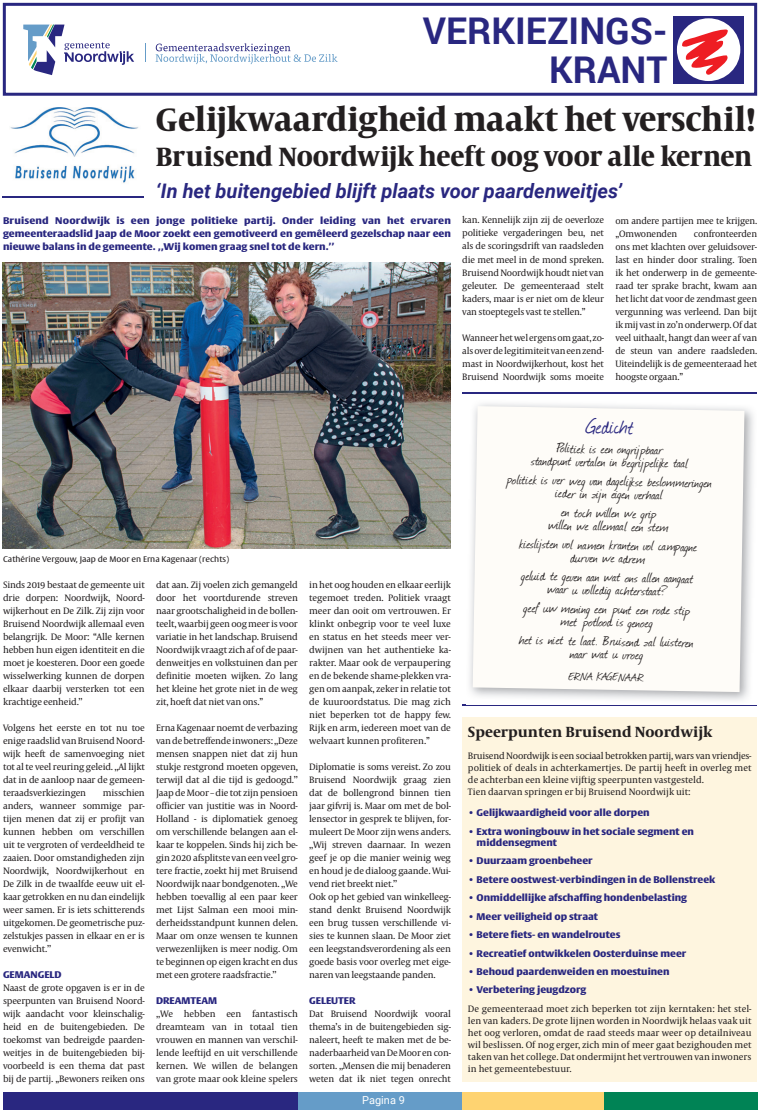
<style>
.page{position:relative;width:760px;height:1112px;background:#fff}
.page>*{position:absolute;margin:0;border:0;box-sizing:border-box;transform-origin:0 0}
.t1{font:700 36.8px/38.7px "Roboto";color:#292780;text-align:right}
.t2{font:700 33px "Capitolium Head";letter-spacing:-.01em;color:#231f20}
.t3{font:700 27px "Capitolium Head";letter-spacing:-.015em;color:#231f20}
.t4{font:25px "Journal";color:#292780}
.t5{font:italic 700 20px "Roboto";color:#292780}
.t6{font:16px/13px "Journal";color:#231f20;text-align:center;scale:1.05 1}
.t7{font:700 15px "Capitolium News";color:#231f20}
.t8{font:13px "Journal";color:#231f20;scale:1.05 1}
.t9{font:11px "Roboto";color:#fff}
.t10{font:9.5px/13px "Capitolium News";letter-spacing:-.02em;color:#231f20;text-align:justify}
.t11{font:900 9.5px/13px "Big Vesta";color:#292780;text-align:justify}
.t12{font:9.5px/12px "Capitolium News";color:#231f20}
.t13{font:8px "Big Vesta";color:#231f20}
</style>
<div class="page">
<svg style="left:3px;top:3px;width:754px;height:93px"></svg>
<div style="left:298px;top:1091px;width:164px;height:17px;background:#659cc8"></div>
<div style="left:462px;top:1091px;width:142px;height:17px;background:#fed371"></div>
<div style="left:604px;top:1091px;width:153px;height:17px;background:#008355"></div>
<div style="left:673px;top:16px;width:70px;height:67px;background:#292780"></div>
<div style="left:677px;top:18px;width:63px;height:63px;background:#fff;border-radius:50%"></div>
<svg style="left:681px;top:29px;width:49px;height:49px"></svg>
<div style="left:3px;top:1091px;width:295px;height:17px;background:#292780"></div>
<svg style="left:23px;top:25px;width:111px;height:50px"></svg>
<svg style="left:156px;top:43px;width:181px;height:21px"></svg>
<svg style="left:145px;top:43px;width:1px;height:19px"></svg>
<img style="left:10px;top:108px;width:129px;height:75px">
<hr style="left:3px;top:197px;width:141px;height:1px;background:#292780">
<hr style="left:462px;top:704px;width:295px;height:1px;background:#292780">
<hr style="left:462px;top:392px;width:295px;height:1px;background:#292780">
<div style="left:462px;top:717px;width:295px;height:364px;background:#fef5df"></div>
<img style="left:3px;top:262px;width:448px;height:286px">
<img style="left:469px;top:403px;width:285px;height:298px">
<svg style="left:472px;top:406px;width:272px;height:286px"></svg>
<h1 class="t1" style="left:423px;top:10px;width:246px">VERKIEZINGS-<br>KRANT</h1>
<h2 class="t2" style="left:156px;top:101px;width:602px">Gelijkwaardigheid maakt het verschil!</h2>
<h3 class="t3" style="left:156px;top:141px;width:598px">Bruisend Noordwijk heeft oog voor alle kernen</h3>
<h3 class="t5" style="left:156px;top:177px;width:467px">‘In het buitengebied blijft plaats voor paardenweitjes’</h3>
<p class="t11" style="left:3px;top:214px;width:449px">Bruisend Noordwijk is een jonge politieke partij. Onder leiding van het ervaren gemeenteraadslid Jaap de Moor zoekt een gemotiveerd en gemêleerd gezelschap naar een nieuwe balans in de gemeente. ,,Wij komen graag snel tot de kern.’’</p>
<p class="t10" style="left:462px;top:214px;width:143px">kan. Kennelijk zijn zij de oeverloze politieke vergaderingen beu, net als de scoringsdrift van raadsleden die met meel in de mond spreken.<br>Bruisend Noordwijk houdt niet van geleuter. De gemeenteraad stelt kaders, maar is er niet om de kleur van stoeptegels vast te stellen.’’</p>
<p class="t10" style="left:462px;top:331px;width:143px">Wanneer het wel ergens om gaat, zo&shy;als over de legitimiteit van een zend&shy;mast in Noordwijkerhout, kost het Bruisend Noordwijk soms moeite</p>
<p class="t10" style="left:615px;top:214px;width:143px">om andere partijen mee te krijgen. ,,Omwonenden</p>
<p class="t10" style="left:615px;top:227px;width:143px;text-indent:78px">confronteerden ons met klachten over geluidsover&shy;last en hinder door straling. Toen ik het onderwerp in de gemeente&shy;raad ter sprake bracht, kwam aan het licht dat voor de zendmast geen vergunning was verleend. Dan bijt ik mij vast in zo’n onderwerp. Of dat veel uithaalt, hangt dan weer af van de steun van andere raadsleden.<br>Uiteindelijk is de gemeenteraad het hoogste orgaan.’’</p>
<p class="t13" style="left:3px;top:554px;width:227px">Cathérine Vergouw, Jaap de Moor en Erna Kagenaar (rechts)</p>
<p class="t10" style="left:3px;top:578px;width:143px">Sinds 2019 bestaat de gemeente uit drie dorpen: Noordwijk, Noord&shy;wijkerhout en De Zilk. Zij zijn voor Bruisend Noordwijk allemaal even belangrijk. De Moor: “Alle kernen hebben hun eigen identiteit en die moet je koesteren. Door een goede wisselwerking kunnen de dorpen elkaar daarbij versterken tot een krachtige eenheid.’’</p>
<p class="t10" style="left:3px;top:721px;width:143px">Volgens het eerste en tot nu toe enige raadslid van Bruisend Noord&shy;wijk heeft de samenvoeging niet tot al te veel reuring geleid. ,,Al lijkt dat in de aanloop naar de gemeen&shy;teraadsverkiezingen</p>
<p class="t10" style="left:3px;top:786px;width:143px;text-indent:100px">misschien anders, wanneer sommige par&shy;tijen menen dat zij er profijt van kunnen hebben om verschillen uit te vergroten of verdeeldheid te zaaien. Door omstandigheden zijn Noordwijk, Noordwijkerhout en De Zilk in de twaalfde eeuw uit el&shy;kaar getrokken en nu dan eindelijk weer samen. Er is iets schitterends uitgekomen. De geometrische puz&shy;zelstukjes passen in elkaar en er is evenwicht.’’</p>
<p class="t11" style="left:3px;top:968px;width:60px">GEMANGELD</p>
<p class="t10" style="left:3px;top:981px;width:143px">Naast de grote opgaven is er in de speerpunten van Bruisend Noord&shy;wijk aandacht voor kleinschalig&shy;heid en de buitengebieden. De toekomst van bedreigde paarden&shy;weitjes in de buitengebieden bij&shy;voorbeeld is een thema dat past bij de partij. ,,Bewoners reiken ons</p>
<p class="t10" style="left:156px;top:578px;width:143px">dat aan. Zij voelen zich gemangeld door het voortdurende streven naar grootschaligheid in de bollen&shy;teelt, waarbij geen oog meer is voor variatie in het landschap. Bruisend Noordwijk vraagt zich af of de paar&shy;denweitjes en volkstuinen dan per definitie moeten wijken. Zo lang het kleine het grote niet in de weg zit, hoeft dat niet van ons.’’</p>
<p class="t10" style="left:156px;top:721px;width:143px">Erna Kagenaar noemt de verbazing van de betreffende inwoners: ,,Deze mensen snappen niet dat zij hun stukje restgrond moeten opgeven, terwijl dat al die tijd is gedoogd.’’ Jaap de Moor – die tot zijn pensioen officier van justitie was in Noord-Holland - is diplomatiek genoeg om verschillende belangen aan el&shy;kaar te koppelen. Sinds hij zich be&shy;gin 2020 afsplitste van een veel gro&shy;tere fractie, zoekt hij met Bruisend Noordwijk naar bondgenoten. ,,We hebben toevallig al een paar keer met Lijst Salman een mooi min&shy;derheidsstandpunt kunnen delen.<br>Maar om onze wensen te kunnen verwezenlijken is meer nodig. Om te beginnen op eigen kracht en dus met een grotere raadsfractie.’’</p>
<p class="t11" style="left:156px;top:994px;width:63px">DREAMTEAM</p>
<p class="t10" style="left:156px;top:1007px;width:143px">,,We hebben een fantastisch dreamteam van in totaal tien vrouwen en mannen van verschil&shy;lende leeftijd en uit verschillende kernen. We willen de belangen van grote maar ook kleine spelers</p>
<p class="t10" style="left:309px;top:578px;width:143px">in het oog houden en elkaar eerlijk tegemoet treden. Politiek vraagt meer dan ooit om vertrouwen. Er klinkt onbegrip voor te veel luxe en status en het steeds meer ver&shy;dwijnen van het authentieke ka&shy;rakter. Maar ook de verpaupering en de bekende shame-plekken vra&shy;gen om aanpak, zeker in relatie tot de kuuroordstatus. Die mag zich niet beperken tot de happy few.<br>Rijk en arm, iedereen moet van de welvaart kunnen profiteren.”</p>
<p class="t10" style="left:309px;top:759px;width:143px;text-align:left">Diplomatie is soms vereist. Zo zou<br>Bruisend Noordwijk graag zien dat de bollengrond binnen tien jaar gifvrij is. Maar om met de bol&shy;lensector in gesprek te blijven, for&shy;muleert De Moor zijn wens anders. ,,Wij streven daarnaar. In wezen geef je op die manier weinig weg en houd je de dialoog gaande. Wui&shy;vend riet breekt niet.’’<br>Ook op het gebied van winkelleeg&shy;stand denkt Bruisend Noordwijk een brug tussen verschillende vi&shy;sies te kunnen slaan. De Moor ziet een leegstandsverordening als een goede basis voor overleg met eige&shy;naren van leegstaande panden.</p>
<p class="t11" style="left:309px;top:993px;width:48px">GELEUTER</p>
<p class="t10" style="left:309px;top:1007px;width:143px">Dat Bruisend Noordwijk vooral thema’s in de buitengebieden sig&shy;naleert, heeft te maken met de be&shy;naderbaarheid van De Moor en con&shy;sorten. ,,Mensen die mij benaderen weten dat ik niet tegen onrecht</p>
<p class="t9" style="left:362px;top:1092px;width:44px">Pagina 9</p>
<h3 class="t4" style="left:587px;top:409px;width:48px;rotate:1deg">Gedicht</h3>
<h3 class="t6" style="left:531px;top:440px;width:151px;rotate:1deg">Politiek is een ongrijpbaar<br>standpunt vertalen in begrijpelijke taal</h3>
<h3 class="t6" style="left:507px;top:472px;width:197px;rotate:1deg">politiek is ver weg van dagelijkse beslommeringen ieder in zijn eigen verhaal</h3>
<h3 class="t6" style="left:548px;top:505px;width:116px;rotate:1deg">en toch willen we grip willen we allemaal een stem</h3>
<h3 class="t6" style="left:519px;top:536px;width:171px;rotate:1deg">kieslijsten vol namen kranten vol campagne durven we adrem</h3>
<h3 class="t6" style="left:522px;top:568px;width:165px;rotate:1deg">geluid te geven aan wat ons allen aangaat waar u volledig achterstaat?</h3>
<h3 class="t6" style="left:524px;top:600px;width:160px;rotate:1deg">geef uw mening een punt een rode stip met potlood is genoeg</h3>
<h3 class="t6" style="left:519px;top:632px;width:167px;rotate:1deg">het is niet te laat. Bruisend zal luisteren naar wat u vroeg</h3>
<h3 class="t8" style="left:569px;top:667px;width:72px;rotate:1deg">ERNA KAGENAAR</h3>
<h3 class="t7" style="left:468px;top:723px;width:246px">Speerpunten Bruisend Noordwijk</h3>
<p class="t12" style="left:468px;top:749px;width:285px">Bruisend Noordwijk is een sociaal betrokken partij, wars van vriendjes&shy;politiek of deals in achterkamertjes. De partij heeft in overleg met de achterban een kleine vijftig speerpunten vastgesteld.<br>Tien daarvan springen er bij Bruisend Noordwijk uit:</p>
<p class="t11" style="left:468px;top:806px;width:183px">• Gelijkwaardigheid voor alle dorpen</p>
<p class="t11" style="left:476px;top:825px;width:219px;line-height:11.4px;text-indent:-9px">• Extra woningbouw in het sociale segment en middensegment</p>
<p class="t11" style="left:468px;top:854px;width:126px">• Duurzaam groenbeheer</p>
<p class="t11" style="left:468px;top:873px;width:249px">• Betere oostwest-verbindingen in de Bollenstreek</p>
<p class="t11" style="left:468px;top:891px;width:220px">• Onmiddellijke afschaffing hondenbelasting</p>
<p class="t11" style="left:468px;top:909px;width:131px">• Meer veiligheid op straat</p>
<p class="t11" style="left:468px;top:928px;width:154px">• Betere fiets- en wandelroutes</p>
<p class="t11" style="left:468px;top:946px;width:220px">• Recreatief ontwikkelen Oosterduinse meer</p>
<p class="t11" style="left:468px;top:965px;width:203px">• Behoud paardenweiden en moestuinen</p>
<p class="t11" style="left:468px;top:983px;width:120px">• Verbetering jeugdzorg</p>
<p class="t10" style="left:468px;top:1003px;width:285px;line-height:12px">De gemeenteraad moet zich beperken tot zijn kerntaken: het stel&shy;len van kaders. De grote lijnen worden in Noordwijk helaas vaak uit het oog verloren, omdat de raad steeds maar weer op detailniveau wil beslissen. Of nog erger, zich min of meer gaat bezighouden met taken van het college. Dat ondermijnt het vertrouwen van inwoners in het gemeentebestuur.</p>
</div>
